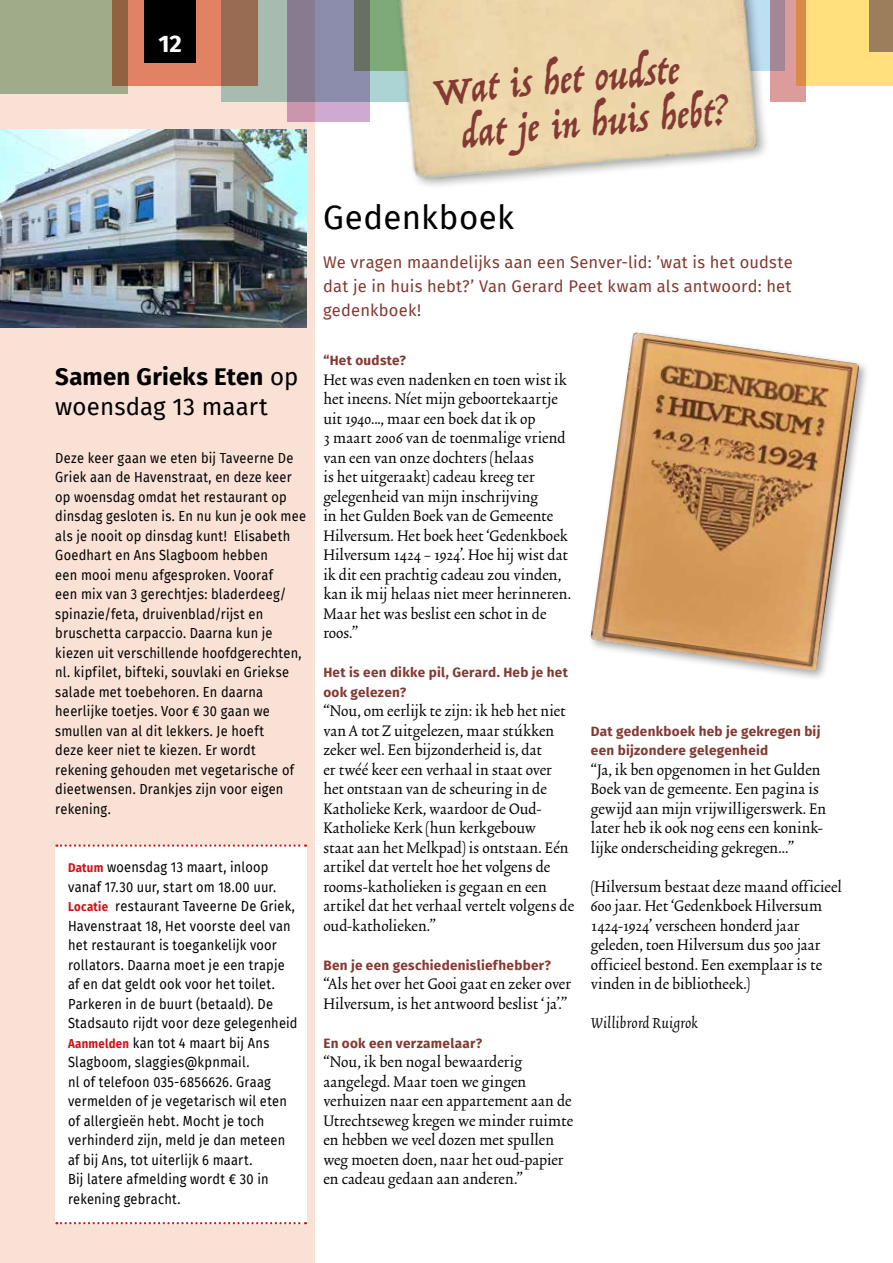
<style>
.page{position:relative;width:893px;height:1263px;background:#fff}
.page>*{position:absolute;margin:0;border:0;box-sizing:border-box;transform-origin:0 0}
.t1{font:40.5px/45px "Trattatello";color:#833a33}
.t2{font:33px "Fira Sans";letter-spacing:.015em;color:#000}
.t3{font:24px/30px "Fira Sans";letter-spacing:.005em;color:#000}
.t4{font:700 24px "Fira Sans";color:#fff}
.t5{font:18px/19.5px "Trinite No 2 Rom Con";letter-spacing:.01em;color:#000}
.t6{font:italic 18px "Trinite No 2";letter-spacing:.005em;color:#000}
.t7{font:16.5px/24px "Fira Sans";letter-spacing:.01em;color:#833a33;text-align:justify}
.t8{font:14.25px/19.5px "Fira Sans";letter-spacing:.015em;color:#000;scale:.9 1}
.t9{font:700 13.5px/19.5px "Fira Sans";letter-spacing:.02em;color:#833a33}
.s1{font-weight:700}
.s2{font-weight:700;font-size:12.75px;color:#cd1316}
</style>
<div class="page">
<div style="left:0;top:0;width:315px;height:1263px;background:#f9e1d6"></div>
<div style="left:797px;top:0;width:96px;height:85px;background:#ffe07d"></div>
<div style="left:869px;top:0;width:24px;height:51px;background:#9c7e5c"></div>
<div style="left:112px;top:0;width:145px;height:85px;background:#e18265"></div>
<svg style="left:0;top:0;width:128px;height:94px;background:#9ea281"></svg>
<svg style="left:221px;top:0;width:67px;height:102px;background:#9f9584"></svg>
<div style="left:145px;top:0;width:51px;height:62px;background:#000"></div>
<svg style="left:288px;top:0;width:78px;height:122px;background:#9287a0"></svg>
<div style="left:55px;top:845px;width:252px;height:378px;background:#fff"></div>
<svg style="left:56px;top:844px;width:250px;height:3px"></svg>
<svg style="left:56px;top:1222px;width:250px;height:2px"></svg>
<img style="left:366px;top:0;width:445px;height:186px">
<img style="left:0;top:129px;width:306px;height:199px">
<div style="left:587px;top:329px;width:283px;height:353px;background:#000;opacity:.35"></div>
<img style="left:590px;top:333px;width:269px;height:338px">
<h3 class="t4" style="left:158px;top:24px;width:25px">12</h3>
<h1 class="t1" style="left:455px;top:66px;width:278px;text-indent:-24px;rotate:-5deg">Wat is het oudste<br>dat je in huis hebt?</h1>
<h3 class="t3" style="left:55px;top:361px;width:245px"><span class="s1">Samen Grieks Eten</span> op woensdag 13 maart</h3>
<p class="t8" style="left:55px;top:447px;width:280px">Deze keer gaan we eten bij Taveerne De Griek aan de Havenstraat, en deze keer op woensdag omdat het restaurant op dinsdag gesloten is. En nu kun je ook mee als je nooit op dinsdag kunt! Elisabeth Goedhart en Ans Slagboom hebben<br>een mooi menu afgesproken. Vooraf<br>een mix van 3 gerechtjes: bladerdeeg/ spinazie/feta, druivenblad/rijst en bruschetta carpaccio. Daarna kun je kiezen uit verschillende hoofdgerechten, nl. kipfilet, bifteki, souvlaki en Griekse salade met toebehoren. En daarna heerlijke toetjes. Voor € 30 gaan we smullen van al dit lekkers. Je hoeft<br>deze keer niet te kiezen. Er wordt rekening gehouden met vegetarische of dieetwensen. Drankjes zijn voor eigen rekening.</p>
<p class="t8" style="left:68px;top:857px;width:257px"><span class="s2">Datum</span> woensdag 13 maart, inloop vanaf 17.30 uur, start om 18.00 uur.<br><span class="s2">Locatie</span> restaurant Taveerne De Griek, Havenstraat 18, Het voorste deel van het restaurant is toegankelijk voor rollators. Daarna moet je een trapje af en dat geldt ook voor het toilet.<br>Parkeren in de buurt (betaald). De Stadsauto rijdt voor deze gelegenheid <span class="s2">Aanmelden</span> kan tot 4 maart bij Ans Slagboom, slaggies@kpnmail.<br>nl of telefoon 035-6856626. Graag vermelden of je vegetarisch wil eten of allergieën hebt. Mocht je toch verhinderd zijn, meld je dan meteen af bij Ans, tot uiterlijk 6 maart.<br>Bij latere afmelding wordt € 30 in rekening gebracht.</p>
<h2 class="t2" style="left:323px;top:192px;width:192px">Gedenkboek</h2>
<p class="t7" style="left:323px;top:249px;width:471px">We vragen maandelijks aan een Senver-lid: ’wat is het oudste dat je in huis hebt?’ Van Gerard Peet kwam als antwoord: het gedenkboek!</p>
<p class="t9" style="left:323px;top:350px;width:84px">“Het oudste?</p>
<p class="t5" style="left:323px;top:371px;width:249px">Het was even nadenken en toen wist ik het ineens. Níet mijn geboortekaartje uit 1940..., maar een boek dat ik op<br>3 maart 2006 van de toenmalige vriend van een van onze dochters (helaas<br>is het uitgeraakt) cadeau kreeg ter gelegenheid van mijn inschrijving<br>in het Gulden Boek van de Gemeente Hilversum. Het boek heet ‘Gedenkboek Hilversum 1424 – 1924’. Hoe hij wist dat ik dit een prachtig cadeau zou vinden, kan ik mij helaas niet meer herinneren.<br>Maar het was beslist een schot in de roos.”</p>
<p class="t9" style="left:323px;top:662px;width:246px">Het is een dikke pil, Gerard. Heb je het ook gelezen?</p>
<p class="t5" style="left:323px;top:702px;width:252px">“Nou, om eerlijk te zijn: ik heb het niet van A tot Z uitgelezen, maar stúkken zeker wel. Een bijzonderheid is, dat<br>er twéé keer een verhaal in staat over het ontstaan van de scheuring in de Katholieke Kerk, waardoor de Oud-Katholieke Kerk (hun kerkgebouw<br>staat aan het Melkpad) is ontstaan. Eén artikel dat vertelt hoe het volgens de rooms-katholieken is gegaan en een artikel dat het verhaal vertelt volgens de oud-katholieken.”</p>
<p class="t9" style="left:323px;top:954px;width:229px">Ben je een geschiedenisliefhebber?</p>
<p class="t5" style="left:323px;top:975px;width:249px">“Als het over het Gooi gaat en zeker over<br>Hilversum, is het antwoord beslist ‘ja’.”</p>
<p class="t9" style="left:323px;top:1032px;width:160px">En ook een verzamelaar?</p>
<p class="t5" style="left:323px;top:1053px;width:251px">“Nou, ik ben nogal bewaarderig aangelegd. Maar toen we gingen verhuizen naar een appartement aan de Utrechtseweg kregen we minder ruimte en hebben we veel dozen met spullen weg moeten doen, naar het oud-papier en cadeau gedaan aan anderen.”</p>
<p class="t9" style="left:591px;top:720px;width:231px">Dat gedenkboek heb je gekregen bij een bijzondere gelegenheid</p>
<p class="t5" style="left:591px;top:761px;width:237px">“Ja, ik ben opgenomen in het Gulden Boek van de gemeente. Een pagina is gewijd aan mijn vrijwilligerswerk. En later heb ik ook nog eens een konink&shy;lijke onderscheiding gekregen…”</p>
<p class="t5" style="left:591px;top:878px;width:252px">(Hilversum bestaat deze maand officieel 600 jaar. Het ‘Gedenkboek Hilversum 1424-1924’ verscheen honderd jaar geleden, toen Hilversum dus 500 jaar officieel bestond. Een exemplaar is te vinden in de bibliotheek.)</p>
<p class="t6" style="left:591px;top:1015px;width:108px">Willibrord Ruigrok</p>
</div>
